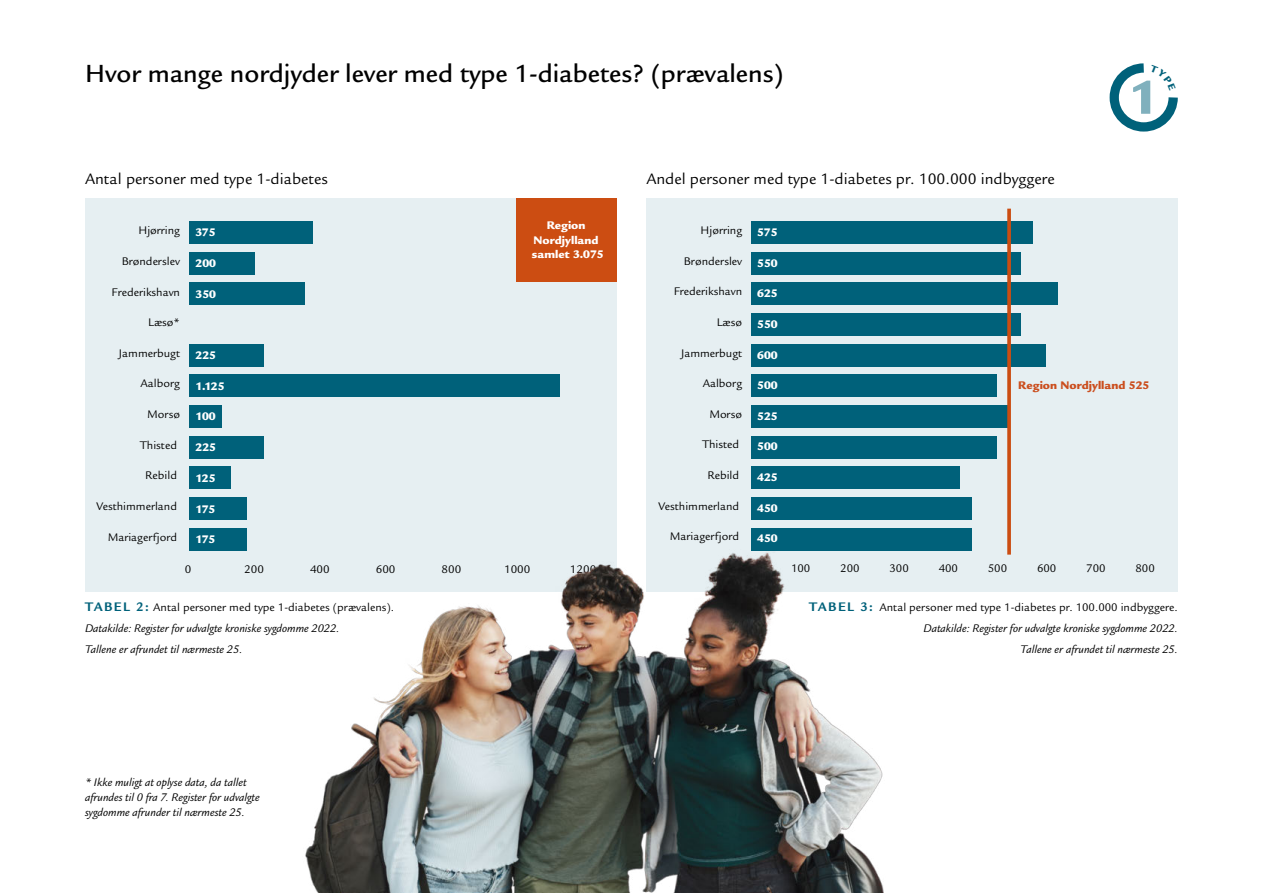
<style>
.page{position:relative;width:1263px;height:893px;background:#fff}
.page>*{position:absolute;margin:0;border:0;box-sizing:border-box;transform-origin:0 0}
.t1{font:500 27px "Legacy Sans Std";color:#000}
.t2{font:16.5px "Legacy Sans Std";color:#000}
.t3{font:italic 12px/15px "Legacy Sans Std";color:#000}
.t4{font:12px "Legacy Sans Std Book 3";color:#000}
.t5{font:12px "Legacy Sans Std Book 2";color:#000}
.t6{font:12px "Legacy Sans Std";color:#000}
.t7{font:900 12px/14.4px "Legacy Sans Std";color:#fff;text-align:center}
.t8{font:900 12px "Legacy Sans Std";color:#cb4e1e}
.s1{font-weight:700;font-size:13.5px;color:#00617a}
</style>
<div class="page">
<div style="left:86px;top:198px;width:531px;height:393px;background:#e6eff2"></div>
<div style="left:516px;top:198px;width:101px;height:84px;background:#cc4d12"></div>
<div style="left:189px;top:221px;width:124px;height:22px;background:#00617a"></div>
<div style="left:189px;top:252px;width:66px;height:22px;background:#00617a"></div>
<div style="left:189px;top:283px;width:115px;height:22px;background:#00617a"></div>
<div style="left:189px;top:344px;width:74px;height:22px;background:#00617a"></div>
<div style="left:189px;top:375px;width:370px;height:22px;background:#00617a"></div>
<div style="left:189px;top:405px;width:33px;height:22px;background:#00617a"></div>
<div style="left:189px;top:436px;width:74px;height:22px;background:#00617a"></div>
<div style="left:189px;top:467px;width:41px;height:22px;background:#00617a"></div>
<div style="left:189px;top:497px;width:58px;height:22px;background:#00617a"></div>
<div style="left:189px;top:528px;width:58px;height:22px;background:#00617a"></div>
<div style="left:646px;top:198px;width:532px;height:393px;background:#e6eff2"></div>
<div style="left:751px;top:221px;width:282px;height:22px;background:#00617a"></div>
<div style="left:751px;top:252px;width:270px;height:22px;background:#00617a"></div>
<div style="left:751px;top:283px;width:307px;height:22px;background:#00617a"></div>
<div style="left:751px;top:313px;width:270px;height:22px;background:#00617a"></div>
<div style="left:751px;top:344px;width:295px;height:22px;background:#00617a"></div>
<div style="left:751px;top:375px;width:245px;height:22px;background:#00617a"></div>
<div style="left:751px;top:405px;width:258px;height:22px;background:#00617a"></div>
<div style="left:751px;top:436px;width:245px;height:22px;background:#00617a"></div>
<svg style="left:1007px;top:209px;width:4px;height:251px"></svg>
<img style="left:219px;top:460px;width:803px;height:433px">
<svg style="left:1109px;top:63px;width:69px;height:69px"></svg>
<h2 class="t1" style="left:85px;top:59px;width:700px">Hvor mange nordjyder lever med type 1-diabetes? (prævalens)</h2>
<p class="t2" style="left:85px;top:169px;width:244px">Antal personer med type 1-diabetes</p>
<p class="t2" style="left:646px;top:169px;width:410px">Andel personer med type 1-diabetes pr. 100.000 indbyggere</p>
<p class="t5" style="left:138px;top:224px;width:43px">Hjørring</p>
<p class="t7" style="left:196px;top:225px;width:22px">375</p>
<p class="t7" style="left:196px;top:256px;width:22px">200</p>
<p class="t7" style="left:196px;top:286px;width:22px">350</p>
<p class="t5" style="left:122px;top:254px;width:60px">Brønderslev</p>
<p class="t5" style="left:112px;top:285px;width:70px">Frederikshavn</p>
<p class="t5" style="left:148px;top:316px;width:33px">Læsø*</p>
<p class="t7" style="left:532px;top:218px;width:73px">Region<br>Nordjylland samlet 3.075</p>
<p class="t4" style="left:701px;top:223px;width:43px">Hjørring</p>
<p class="t4" style="left:684px;top:254px;width:60px">Brønderslev</p>
<p class="t4" style="left:674px;top:285px;width:70px">Frederikshavn</p>
<p class="t4" style="left:717px;top:315px;width:27px">Læsø</p>
<p class="t7" style="left:757px;top:225px;width:22px">575</p>
<p class="t7" style="left:757px;top:256px;width:22px">550</p>
<p class="t7" style="left:757px;top:286px;width:22px">625</p>
<p class="t7" style="left:757px;top:317px;width:22px">550</p>
<p class="t5" style="left:119px;top:346px;width:63px">Jammerbugt</p>
<p class="t5" style="left:141px;top:377px;width:41px">Aalborg</p>
<p class="t5" style="left:147px;top:408px;width:34px">Morsø</p>
<p class="t5" style="left:140px;top:438px;width:38px">Thisted</p>
<p class="t5" style="left:145px;top:469px;width:33px">Rebild</p>
<p class="t5" style="left:96px;top:499px;width:82px">Vesthimmerland</p>
<p class="t5" style="left:108px;top:530px;width:71px">Mariagerfjord</p>
<p class="t7" style="left:196px;top:348px;width:22px">225</p>
<p class="t7" style="left:196px;top:379px;width:31px">1.125</p>
<p class="t7" style="left:196px;top:409px;width:22px">100</p>
<p class="t7" style="left:196px;top:440px;width:22px">225</p>
<p class="t7" style="left:196px;top:471px;width:21px">125</p>
<p class="t7" style="left:196px;top:501px;width:21px">175</p>
<p class="t7" style="left:196px;top:532px;width:21px">175</p>
<p class="t4" style="left:681px;top:346px;width:63px">Jammerbugt</p>
<p class="t4" style="left:703px;top:377px;width:41px">Aalborg</p>
<p class="t4" style="left:709px;top:407px;width:34px">Morsø</p>
<p class="t4" style="left:702px;top:438px;width:38px">Thisted</p>
<p class="t4" style="left:707px;top:469px;width:33px">Rebild</p>
<p class="t4" style="left:658px;top:499px;width:82px">Vesthimmerland</p>
<p class="t4" style="left:670px;top:530px;width:71px">Mariagerfjord</p>
<p class="t7" style="left:757px;top:348px;width:22px">600</p>
<p class="t7" style="left:757px;top:378px;width:22px">500</p>
<p class="t7" style="left:757px;top:409px;width:22px">525</p>
<p class="t7" style="left:757px;top:439px;width:22px">500</p>
<p class="t7" style="left:757px;top:470px;width:22px">425</p>
<p class="t7" style="left:757px;top:501px;width:22px">450</p>
<p class="t7" style="left:757px;top:531px;width:22px">450</p>
<p class="t8" style="left:1018px;top:378px;width:133px">Region Nordjylland 525</p>
<p class="t5" style="left:185px;top:562px;width:8px">0</p>
<p class="t5" style="left:244px;top:562px;width:21px">200</p>
<p class="t5" style="left:310px;top:562px;width:21px">400</p>
<p class="t5" style="left:376px;top:562px;width:21px">600</p>
<p class="t5" style="left:442px;top:562px;width:21px">800</p>
<p class="t5" style="left:504px;top:562px;width:28px">1000</p>
<p class="t5" style="left:570px;top:562px;width:28px">1200</p>
<p class="t6" style="left:85px;top:600px;width:311px"><span class="s1">TABEL 2:</span> Antal personer med type 1-diabetes (prævalens).</p>
<p class="t3" style="left:85px;top:621px;width:256px">Datakilde: Register for udvalgte kroniske sygdomme 2022.</p>
<p class="t3" style="left:85px;top:642px;width:159px">Tallene er afrundet til nærmeste 25.</p>
<p class="t4" style="left:791px;top:561px;width:21px">100</p>
<p class="t4" style="left:840px;top:561px;width:21px">200</p>
<p class="t4" style="left:889px;top:561px;width:21px">300</p>
<p class="t4" style="left:939px;top:561px;width:21px">400</p>
<p class="t4" style="left:988px;top:561px;width:21px">500</p>
<p class="t4" style="left:1037px;top:561px;width:21px">600</p>
<p class="t4" style="left:1086px;top:561px;width:21px">700</p>
<p class="t4" style="left:1135px;top:561px;width:21px">800</p>
<p class="t6" style="left:809px;top:600px;width:370px"><span class="s1">TABEL 3:</span> Antal personer med type 1-diabetes pr. 100.000 indbyggere.</p>
<p class="t3" style="left:923px;top:621px;width:256px">Datakilde: Register for udvalgte kroniske sygdomme 2022.</p>
<p class="t3" style="left:1020px;top:642px;width:159px">Tallene er afrundet til nærmeste 25.</p>
<p class="t3" style="left:85px;top:775px;width:176px">* Ikke muligt at oplyse data, da tallet afrundes til 0 fra 7. Register for udvalgte sygdomme afrunder til nærmeste 25.</p>
</div>
